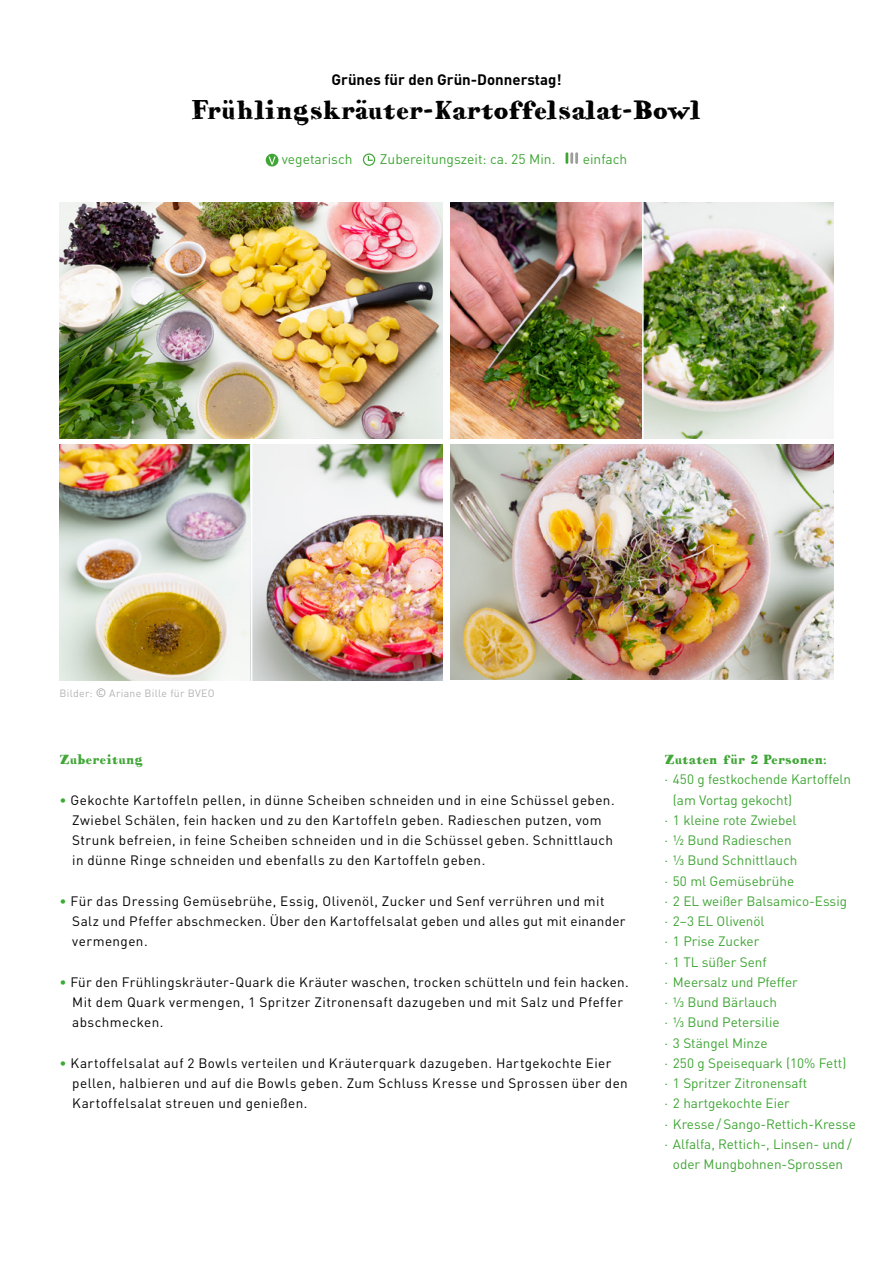
<style>
.page{position:relative;width:893px;height:1263px;background:#fff}
.page>*{position:absolute;margin:0;border:0;box-sizing:border-box;transform-origin:0 0}
.t1{font:27px "HVD Bodedo";color:#000}
.t2{font:700 15px "DIN";color:#000}
.t3{font:13.8px "DIN Pro";color:#3fa535}
.t4{font:13.5px/20.2px "DIN Pro";letter-spacing:.03em;color:#000}
.t5{font:13.5px "DIN Pro";color:#3fa535}
.t6{font:13.5px "HVD Bodedo";letter-spacing:.005em;color:#3fa535}
.t7{font:10.5px "DIN Pro";letter-spacing:.03em;color:#b3b2b2}
.s1{font-size:12px;color:#9d9d9c}
.s2{color:#3aaa35}
</style>
<div class="page">
<img style="left:60px;top:203px;width:382px;height:235px">
<div style="left:266px;top:154px;width:12px;height:12px;background:#3fa535;border-radius:50%"></div>
<svg style="left:269px;top:157px;width:7px;height:8px"></svg>
<svg style="left:363px;top:153px;width:12px;height:13px"></svg>
<svg style="left:565px;top:152px;width:13px;height:12px"></svg>
<img style="left:451px;top:445px;width:382px;height:234px">
<img style="left:60px;top:445px;width:191px;height:235px">
<img style="left:252px;top:445px;width:190px;height:235px">
<img style="left:451px;top:203px;width:191px;height:235px">
<img style="left:644px;top:203px;width:189px;height:235px">
<p class="t2" style="left:331px;top:70px;width:232px">Grünes für den Grün-Donnerstag!</p>
<h1 class="t1" style="left:192px;top:93px;width:511px">Frühlingskräuter-Kartoffelsalat-Bowl</h1>
<p class="t3" style="left:282px;top:148px;width:72px">vegetarisch</p>
<p class="t3" style="left:380px;top:148px;width:177px">Zubereitungszeit: ca. 25 Min.</p>
<p class="t3" style="left:583px;top:148px;width:46px">einfach</p>
<p class="t7" style="left:60px;top:685px;width:157px">Bilder: <span class="s1">©</span> Ariane Bille für BVEO</p>
<p class="t6" style="left:60px;top:751px;width:85px">Zubereitung</p>
<p class="t4" style="left:72px;top:788px;width:544px;text-indent:-13px"><span class="s2">•</span> Gekochte Kartoffeln pellen, in dünne Scheiben schneiden und in eine Schüssel geben.<br>Zwiebel Schälen, fein hacken und zu den Kartoffeln geben. Radieschen putzen, vom Strunk befreien, in feine Scheiben schneiden und in die Schüssel geben. Schnittlauch in dünne Ringe schneiden und ebenfalls zu den Kartoffeln geben.</p>
<p class="t4" style="left:72px;top:889px;width:555px;text-indent:-13px"><span class="s2">•</span> Für das Dressing Gemüsebrühe, Essig, Olivenöl, Zucker und Senf verrühren und mit<br>Salz und Pfeffer abschmecken. Über den Kartoffelsalat geben und alles gut mit einander vermengen.</p>
<p class="t4" style="left:72px;top:970px;width:558px;text-indent:-13px"><span class="s2">•</span> Für den Frühlingskräuter-Quark die Kräuter waschen, trocken schütteln und fein hacken.<br>Mit dem Quark vermengen, 1 Spritzer Zitronensaft dazugeben und mit Salz und Pfeffer abschmecken.</p>
<p class="t4" style="left:72px;top:1051px;width:557px;text-indent:-13px"><span class="s2">•</span> Kartoffelsalat auf 2 Bowls verteilen und Kräuterquark dazugeben. Hartgekochte Eier pellen, halbieren und auf die Bowls geben. Zum Schluss Kresse und Sprossen über den<br>Kartoffelsalat streuen und genießen.</p>
<p class="t6" style="left:664px;top:751px;width:163px">Zutaten für 2 Personen:</p>
<p class="t5" style="left:664px;top:769px;width:188px">· 450 g festkochende Kartoffeln</p>
<p class="t5" style="left:673px;top:789px;width:121px">(am Vortag gekocht)</p>
<p class="t5" style="left:664px;top:809px;width:134px">· 1 kleine rote Zwiebel</p>
<p class="t5" style="left:664px;top:830px;width:129px">· ½ Bund Radieschen</p>
<p class="t5" style="left:664px;top:850px;width:134px">· ⅓ Bund Schnittlauch</p>
<p class="t5" style="left:664px;top:870px;width:131px">· 50 ml Gemüsebrühe</p>
<p class="t5" style="left:664px;top:890px;width:184px">· 2 EL weißer Balsamico-Essig</p>
<p class="t5" style="left:664px;top:911px;width:102px">· 2–3 EL Olivenöl</p>
<p class="t5" style="left:664px;top:931px;width:96px">· 1 Prise Zucker</p>
<p class="t5" style="left:664px;top:951px;width:104px">· 1 TL süßer Senf</p>
<p class="t5" style="left:664px;top:971px;width:135px">· Meersalz und Pfeffer</p>
<p class="t5" style="left:664px;top:992px;width:114px">· ⅓ Bund Bärlauch</p>
<p class="t5" style="left:664px;top:1012px;width:117px">· ⅓ Bund Petersilie</p>
<p class="t5" style="left:664px;top:1032px;width:105px">· 3 Stängel Minze</p>
<p class="t5" style="left:664px;top:1052px;width:184px">· 250 g Speisequark (10% Fett)</p>
<p class="t5" style="left:664px;top:1073px;width:144px">· 1 Spritzer Zitronensaft</p>
<p class="t5" style="left:664px;top:1093px;width:127px">· 2 hartgekochte Eier</p>
<p class="t5" style="left:664px;top:1113px;width:193px">· Kresse / Sango-Rettich-Kresse</p>
<p class="t5" style="left:664px;top:1133px;width:189px">· Alfalfa, Rettich-, Linsen- und /</p>
<p class="t5" style="left:673px;top:1154px;width:172px">oder Mungbohnen-Sprossen</p>
</div>
